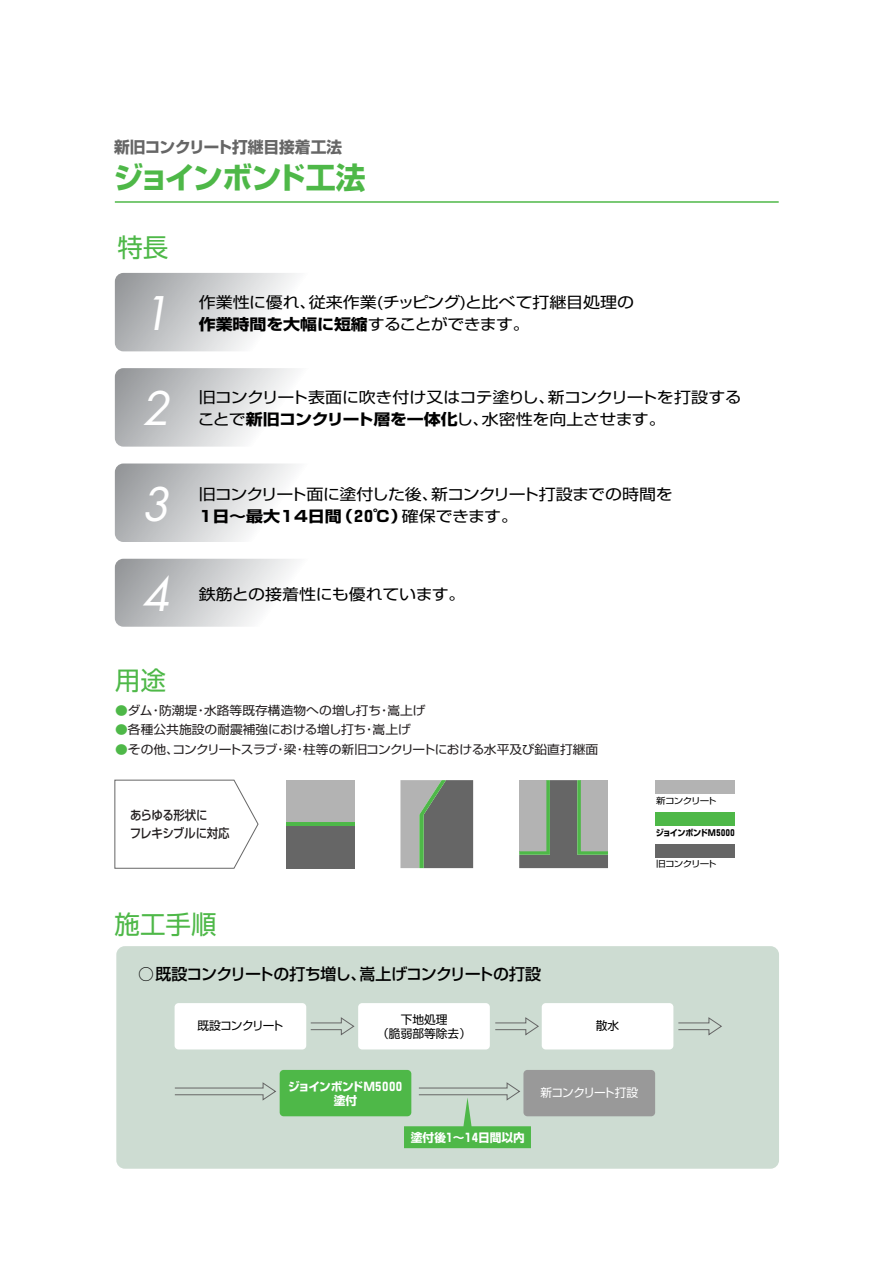
<style>
.page{position:relative;width:893px;height:1263px;background:#fff}
.page>*{position:absolute;margin:0;border:0;box-sizing:border-box;transform-origin:0 0}
.t1{font:italic 45px/95.2px "Futura";color:#fff}
.t2{font:700 30px "Shin Go";letter-spacing:-.055em;color:#4eb848}
.t3{font:25.5px "Shin Go";color:#4eb848}
.t4{font:500 15.9px "Shin Go";letter-spacing:-.045em;color:#000}
.t5{font:700 15.75px "Shin Go";letter-spacing:-.01em;color:#666}
.t6{font:15.3px/22.5px "Shin Go";letter-spacing:-.025em;color:#000;scale:1.11 1}
.t7{font:15.3px/22.5px "Shin Go";letter-spacing:-.06em;color:#000;scale:1.11 1}
.t8{font:15.3px/22.5px "Shin Go";letter-spacing:-.005em;color:#000;scale:1.11 1}
.t9{font:500 12.75px/18px "Shin Go";letter-spacing:-.035em;color:#231f20;scale:.9 1}
.t10{font:12.15px "Shin Go";color:#231f20;scale:1.05 1}
.t11{font:12.15px "Shin Go";letter-spacing:-.04em;color:#231f20;scale:1.05 1}
.t12{font:11.7px/14px "Shin Go";color:#000;text-align:center}
.t13{font:700 11.7px/14px "Shin Go";letter-spacing:-.14em;color:#fff;text-align:center}
.t14{font:700 11.7px "Shin Go";letter-spacing:-.005em;color:#fff}
.t15{font:11.7px "Shin Go";letter-spacing:-.07em;color:#fff}
.t16{font:11.7px "Shin Go";letter-spacing:-.08em;color:#000}
.t17{font:8.55px "Shin Go";letter-spacing:-.085em;color:#000;scale:1.11 1}
.t18{font:700 8.55px "Shin Go";letter-spacing:-.14em;color:#000;scale:.94 1}
.s1{font-weight:700}
.s2{color:#4eb848}
</style>
<div class="page">
<svg style="left:115px;top:273px;width:538px;height:78px"></svg>
<svg style="left:115px;top:464px;width:538px;height:78px"></svg>
<svg style="left:115px;top:368px;width:538px;height:79px"></svg>
<svg style="left:115px;top:559px;width:538px;height:68px"></svg>
<div style="left:116px;top:946px;width:663px;height:223px;background:#cddcd2;border-radius:9px"></div>
<div style="left:286px;top:780px;width:68px;height:42px;background:#b3b3b3"></div>
<div style="left:655px;top:780px;width:80px;height:14px;background:#b3b3b3"></div>
<div style="left:655px;top:812px;width:80px;height:14px;background:#4eb848"></div>
<div style="left:655px;top:844px;width:80px;height:14px;background:#666"></div>
<div style="left:286px;top:826px;width:68px;height:42px;background:#666"></div>
<hr style="left:286px;top:822px;width:68px;height:4px;background:#4eb848">
<svg style="left:400px;top:780px;width:73px;height:88px;background:#7e857e"></svg>
<svg style="left:519px;top:780px;width:89px;height:88px;background:#8a948a"></svg>
<div style="left:174px;top:1003px;width:132px;height:46px;background:#fff;border-radius:4px"></div>
<div style="left:358px;top:1003px;width:132px;height:46px;background:#fff;border-radius:4px"></div>
<div style="left:541px;top:1003px;width:132px;height:46px;background:#fff;border-radius:4px"></div>
<svg style="left:310px;top:1017px;width:412px;height:19px"></svg>
<div style="left:523px;top:1070px;width:132px;height:46px;background:#999;border-radius:4px"></div>
<div style="left:280px;top:1070px;width:131px;height:46px;background:#4eb848;border-radius:4px"></div>
<svg style="left:174px;top:1082px;width:357px;height:66px"></svg>
<hr style="left:115px;top:201px;width:663px;height:2px;background:#4eb848">
<svg style="left:114px;top:779px;width:145px;height:90px"></svg>
<p class="t5" style="left:114px;top:141px;width:230px">新旧コンクリート打継目接着工法</p>
<h2 class="t2" style="left:113px;top:167px;width:254px">ジョインボンド工法</h2>
<h3 class="t3" style="left:117px;top:238px;width:52px">特長</h3>
<h1 class="t1" style="left:142px;top:270px;width:37px">1<br>2</h1>
<h1 class="t1" style="left:142px;top:461px;width:37px">3</h1>
<p class="t8" style="left:199px;top:292px;width:394px">作業性に優れ、従来作業(チッピング)と比べて打継目処理の<span class="s1">作業時間を大幅に短縮</span>することができます。</p>
<p class="t6" style="left:198px;top:387px;width:491px">旧コンクリート表面に吹き付け又はコテ塗りし、新コンクリートを打設することで<span class="s1">新旧コンクリート層を一体化</span>し、水密性を向上させます。</p>
<p class="t7" style="left:199px;top:484px;width:428px">旧コンクリート面に塗付した後、新コンクリート打設までの時間を<br><span class="s1">1日～最大14日間（２０℃）</span>確保できます。</p>
<h1 class="t1" style="left:142px;top:551px;width:37px">4</h1>
<p class="t6" style="left:199px;top:585px;width:242px">鉄筋との接着性にも優れています。</p>
<h3 class="t3" style="left:115px;top:671px;width:52px">用途</h3>
<p class="t10" style="left:115px;top:706px;width:297px"><span class="s2">●</span>ダム・防潮堤・水路等既存構造物への増し打ち・嵩上げ</p>
<p class="t10" style="left:115px;top:725px;width:283px"><span class="s2">●</span>各種公共施設の耐震補強における増し打ち・嵩上げ</p>
<p class="t11" style="left:115px;top:745px;width:461px"><span class="s2">●</span>その他、コンクリートスラブ・梁・柱等の新旧コンクリートにおける水平及び鉛直打継面</p>
<p class="t9" style="left:130px;top:808px;width:113px">あらゆる形状に<br>フレキシブルに対応</p>
<h3 class="t3" style="left:115px;top:915px;width:103px">施工手順</h3>
<p class="t4" style="left:138px;top:968px;width:404px">○既設コンクリートの打ち増し、嵩上げコンクリートの打設</p>
<p class="t12" style="left:377px;top:1014px;width:96px">下地処理<br>（脆弱部等除去）</p>
<p class="t16" style="left:197px;top:1022px;width:88px">既設コンクリート</p>
<p class="t12" style="left:596px;top:1020px;width:25px">散水</p>
<p class="t13" style="left:288px;top:1081px;width:118px">ジョインボンドM５０００塗付</p>
<p class="t14" style="left:411px;top:1133px;width:116px">塗付後１～１４日間以内</p>
<p class="t15" style="left:540px;top:1089px;width:99px">新コンクリート打設</p>
<p class="t17" style="left:656px;top:797px;width:56px">新コンクリート</p>
<p class="t18" style="left:656px;top:829px;width:88px">ジョインボンドM５０００</p>
<p class="t17" style="left:656px;top:861px;width:56px">旧コンクリート</p>
</div>
